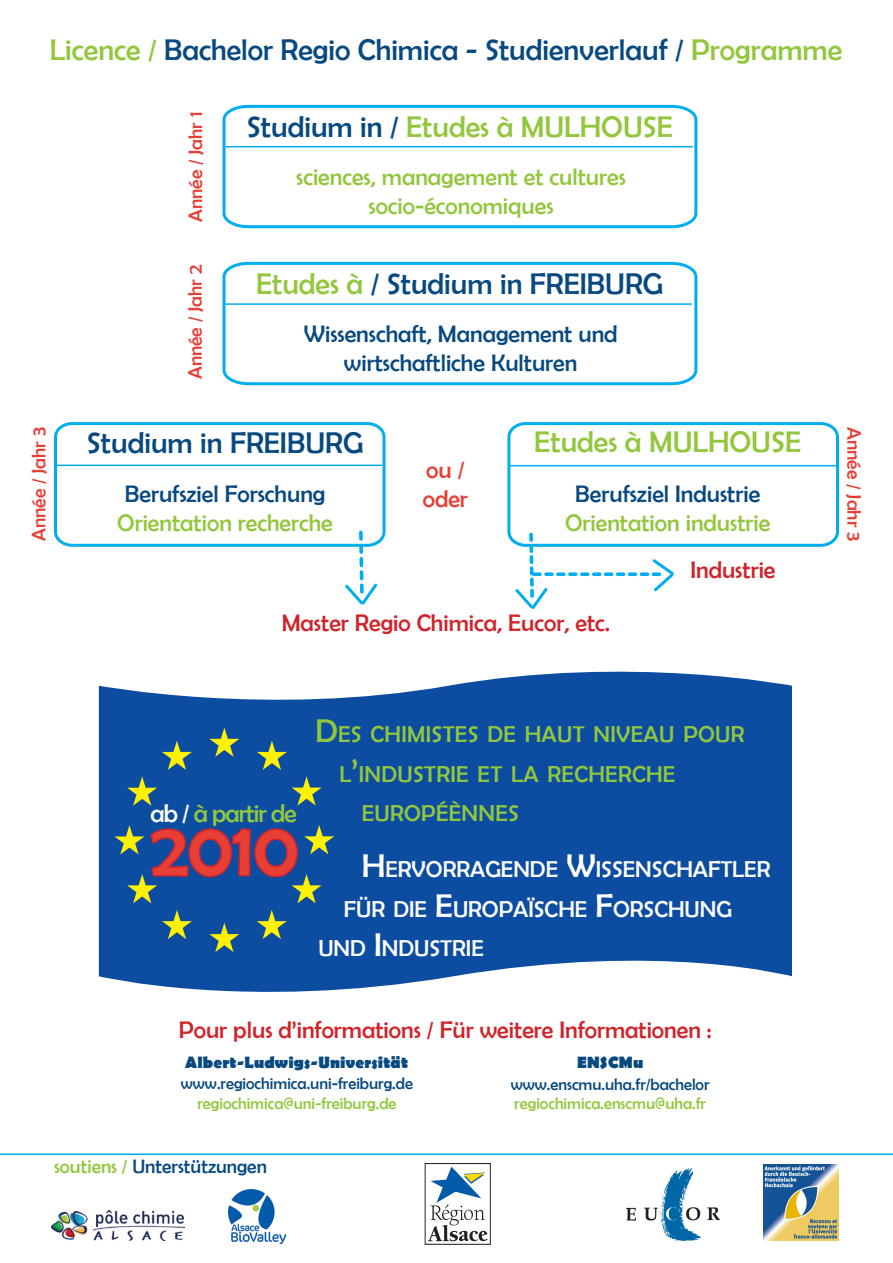
<style>
.page{position:relative;width:893px;height:1263px;background:#fff}
.page>*{position:absolute;margin:0;border:0;box-sizing:border-box;transform-origin:0 0}
.t1{font:75px "Berlin Sans FB";color:#e73e35}
.t2{font:30px "Berlin Sans FB";color:#074980}
.t3{font:30px "Berlin Sans FB";color:#92c73d}
.t4{font:25.5px "Berlin Sans FB";letter-spacing:-.04em;color:#92c73d}
.t5{font:24px "Berlin Sans FB";color:#074980}
.t6{font:24px "Berlin Sans FB";color:#92c73d}
.t7{font:24px "Berlin Sans FB";color:#d1232a}
.t8{font:24px "Berlin Sans FB";color:#e73e35}
.t9{font:23.1px "Berlin Sans FB";color:#fff}
.t10{font:23.1px "Berlin Sans FB";letter-spacing:.015em;color:#92c73d}
.t11{font:19.5px "Berlin Sans FB";color:#e73e35}
.t12{font:19.5px "Berlin Sans FB";color:#074980}
.t13{font:16.5px "Berlin Sans FB";color:#074980}
.t14{font:16.5px "Berlin Sans FB";color:#92c73d}
.t15{font:700 16.5px "Berlin Sans FB";letter-spacing:.01em;color:#074980}
.s1{color:#92c73d}
.s2{color:#074980}
.s3{color:#fff}
.s4{font-size:33px}
</style>
<div class="page">
<svg style="left:424px;top:1163px;width:67px;height:82px"></svg>
<svg style="left:428px;top:1167px;width:60px;height:74px"></svg>
<svg style="left:99px;top:671px;width:693px;height:321px;fill:#0d4da1"></svg>
<svg style="left:222px;top:261px;width:476px;height:125px"></svg>
<svg style="left:222px;top:104px;width:476px;height:125px"></svg>
<img style="left:51px;top:1210px;width:133px;height:31px">
<img style="left:228px;top:1189px;width:57px;height:54px">
<hr style="left:225px;top:146px;width:468px;height:1px;background:#00aeef">
<hr style="left:224px;top:303px;width:468px;height:2px;background:#00aeef">
<svg style="left:54px;top:422px;width:332px;height:183px"></svg>
<svg style="left:507px;top:422px;width:332px;height:187px"></svg>
<hr style="left:0;top:1153px;width:893px;height:2px;background:#00aeef">
<svg style="left:209px;top:727px;width:30px;height:30px"></svg>
<svg style="left:162px;top:741px;width:30px;height:29px"></svg>
<svg style="left:127px;top:776px;width:30px;height:30px"></svg>
<svg style="left:162px;top:910px;width:30px;height:29px"></svg>
<svg style="left:209px;top:923px;width:30px;height:29px"></svg>
<svg style="left:257px;top:910px;width:30px;height:29px"></svg>
<svg style="left:292px;top:776px;width:30px;height:29px"></svg>
<svg style="left:257px;top:741px;width:30px;height:29px"></svg>
<svg style="left:114px;top:825px;width:220px;height:78px"></svg>
<img style="left:627px;top:1168px;width:92px;height:73px">
<img style="left:763px;top:1165px;width:76px;height:75px">
<p class="t2" style="left:50px;top:33px;width:794px"><span class="s1">Licence /</span> Bachelor Regio Chimica - Studienverlauf / <span class="s1">Programme</span></p>
<p class="t11" style="left:28px;top:541px;width:116px;rotate:-90deg">Année / Jahr 3</p>
<p class="t11" style="left:185px;top:222px;width:112px;rotate:-90deg">Année / Jahr 1</p>
<p class="t11" style="left:184px;top:379px;width:116px;rotate:-90deg">Année / Jahr 2</p>
<p class="t3" style="left:247px;top:111px;width:428px"><span class="s2">Studium in /</span> Etudes à MULHOUSE</p>
<p class="t6" style="left:296px;top:163px;width:331px">sciences, management et cultures</p>
<p class="t6" style="left:368px;top:192px;width:187px">socio-économiques</p>
<p class="t2" style="left:256px;top:267px;width:409px"><span class="s1">Etudes à</span> / Studium in FREIBURG</p>
<p class="t5" style="left:304px;top:321px;width:315px">Wissenschaft, Management und</p>
<p class="t5" style="left:344px;top:350px;width:235px">wirtschaftliche Kulturen</p>
<p class="t2" style="left:87px;top:426px;width:278px">Studium in FREIBURG</p>
<p class="t5" style="left:125px;top:480px;width:202px">Berufsziel Forschung</p>
<p class="t6" style="left:117px;top:509px;width:217px">Orientation recherche</p>
<p class="t8" style="left:426px;top:456px;width:40px">ou /</p>
<p class="t8" style="left:423px;top:485px;width:47px">oder</p>
<p class="t3" style="left:534px;top:426px;width:268px">Etudes à MULHOUSE</p>
<p class="t5" style="left:575px;top:481px;width:186px">Berufsziel Industrie</p>
<p class="t6" style="left:565px;top:510px;width:207px">Orientation industrie</p>
<p class="t7" style="left:690px;top:556px;width:87px">Industrie</p>
<p class="t7" style="left:282px;top:609px;width:330px">Master Regio Chimica, Eucor, etc.</p>
<p class="t4" style="left:151px;top:799px;width:148px"><span class="s3">ab /</span> à partir de</p>
<p class="t1" style="left:152px;top:808px;width:148px">2010</p>
<p class="t10" style="left:315px;top:721px;width:431px"><span class="s4">D</span>ES CHIMISTES DE HAUT NIVEAU POUR</p>
<p class="t10" style="left:339px;top:761px;width:337px">L<span class="s4">’</span>INDUSTRIE ET LA RECHERCHE</p>
<p class="t10" style="left:362px;top:801px;width:159px">EUROPÉÈNNES</p>
<p class="t9" style="left:362px;top:856px;width:410px"><span class="s4">H</span>ERVORRAGENDE <span class="s4">W</span>ISSENSCHAFTLER</p>
<p class="t9" style="left:344px;top:896px;width:390px">FÜR DIE <span class="s4">E</span>UROPAÏSCHE <span class="s4">F</span>ORSCHUNG</p>
<p class="t9" style="left:318px;top:936px;width:167px">UND <span class="s4">I</span>NDUSTRIE</p>
<p class="t7" style="left:179px;top:1017px;width:534px">Pour plus d’informations / Für weitere Informationen :</p>
<p class="t13" style="left:181px;top:1074px;width:234px">www.regiochimica.uni-freiburg.de</p>
<p class="t14" style="left:197px;top:1094px;width:201px">regiochimica@uni-freiburg.de</p>
<p class="t15" style="left:185px;top:1052px;width:224px">Albert-Ludwigs-Universität</p>
<p class="t15" style="left:577px;top:1053px;width:68px">ENSCMu</p>
<p class="t13" style="left:511px;top:1075px;width:200px">www.enscmu.uha.fr/bachelor</p>
<p class="t14" style="left:514px;top:1094px;width:193px">regiochimica.enscmu@uha.fr</p>
<p class="t12" style="left:54px;top:1155px;width:214px"><span class="s1">soutiens /</span> Unterstützungen</p>
<p class="t11" style="left:865px;top:427px;width:116px;rotate:90deg">Année / Jahr 3</p>
</div>
